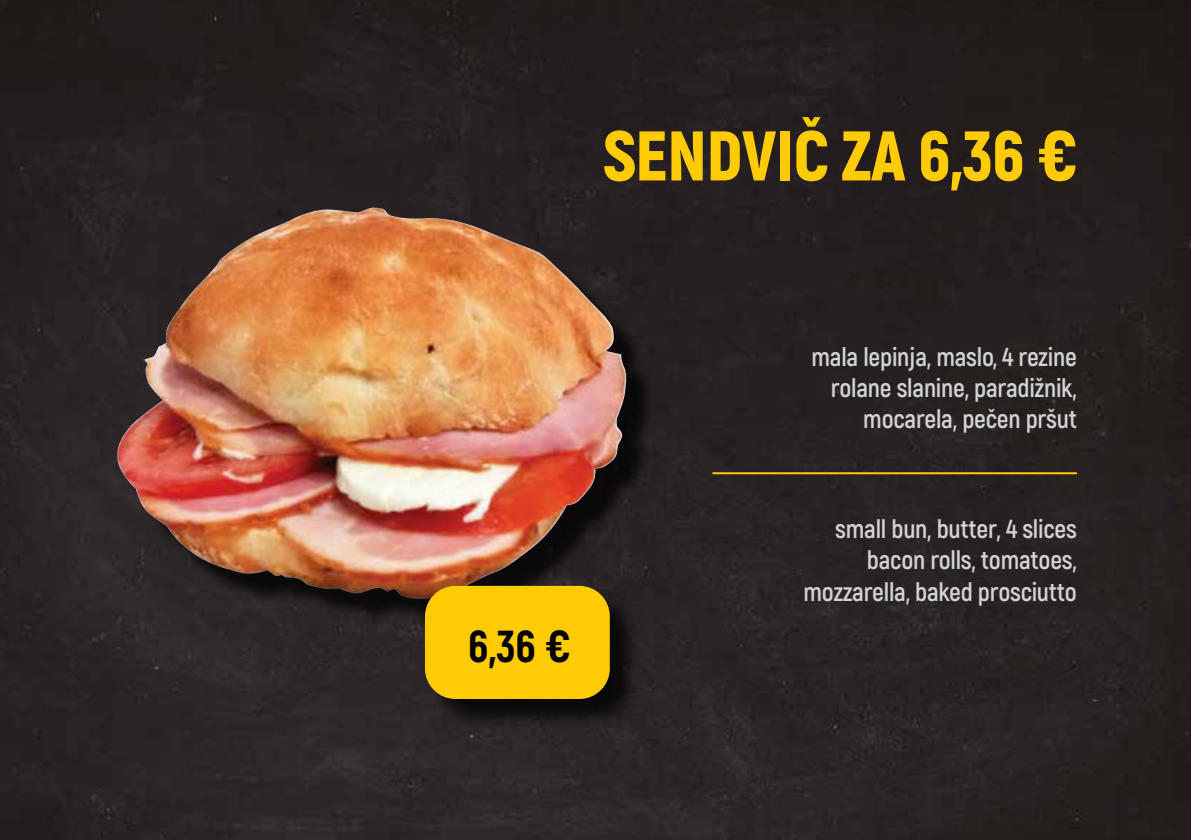
<style>
.page{position:relative;width:1191px;height:840px;background:#fff}
.page>*{position:absolute;margin:0;border:0;box-sizing:border-box;transform-origin:0 0}
.t1{font:900 70px "Akrobat";letter-spacing:-.01em;color:#ffcb05}
.t2{font:800 44.6px "Akrobat";color:#000}
.t3{font:700 26px/31.2px "Akrobat";letter-spacing:-.01em;color:#d1d3d4;text-align:right}
</style>
<div class="page">
<img style="left:0;top:0;width:1191px;height:839px">
<div style="left:126px;top:217px;width:531px;height:412px;background:#000;opacity:.75"></div>
<img style="left:116px;top:207px;width:511px;height:393px">
<hr style="left:712px;top:472px;width:365px;height:2px;background:#ffcb05">
<div style="left:428px;top:589px;width:213px;height:141px;background:#000;opacity:.75"></div>
<div style="left:425px;top:585px;width:185px;height:113px;background:#ffcb05;border-radius:30px"></div>
<h1 class="t1" style="left:603px;top:110px;width:475px">SENDVIČ ZA 6,36 €</h1>
<h2 class="t2" style="left:468px;top:617px;width:104px">6,36 €</h2>
<p class="t3" style="left:811px;top:341px;width:267px">mala lepinja, maslo, 4 rezine rolane slanine, paradižnik, mocarela, pečen pršut</p>
<p class="t3" style="left:803px;top:513px;width:275px">small bun, butter, 4 slices bacon rolls, tomatoes, mozzarella, baked prosciutto</p>
</div>
